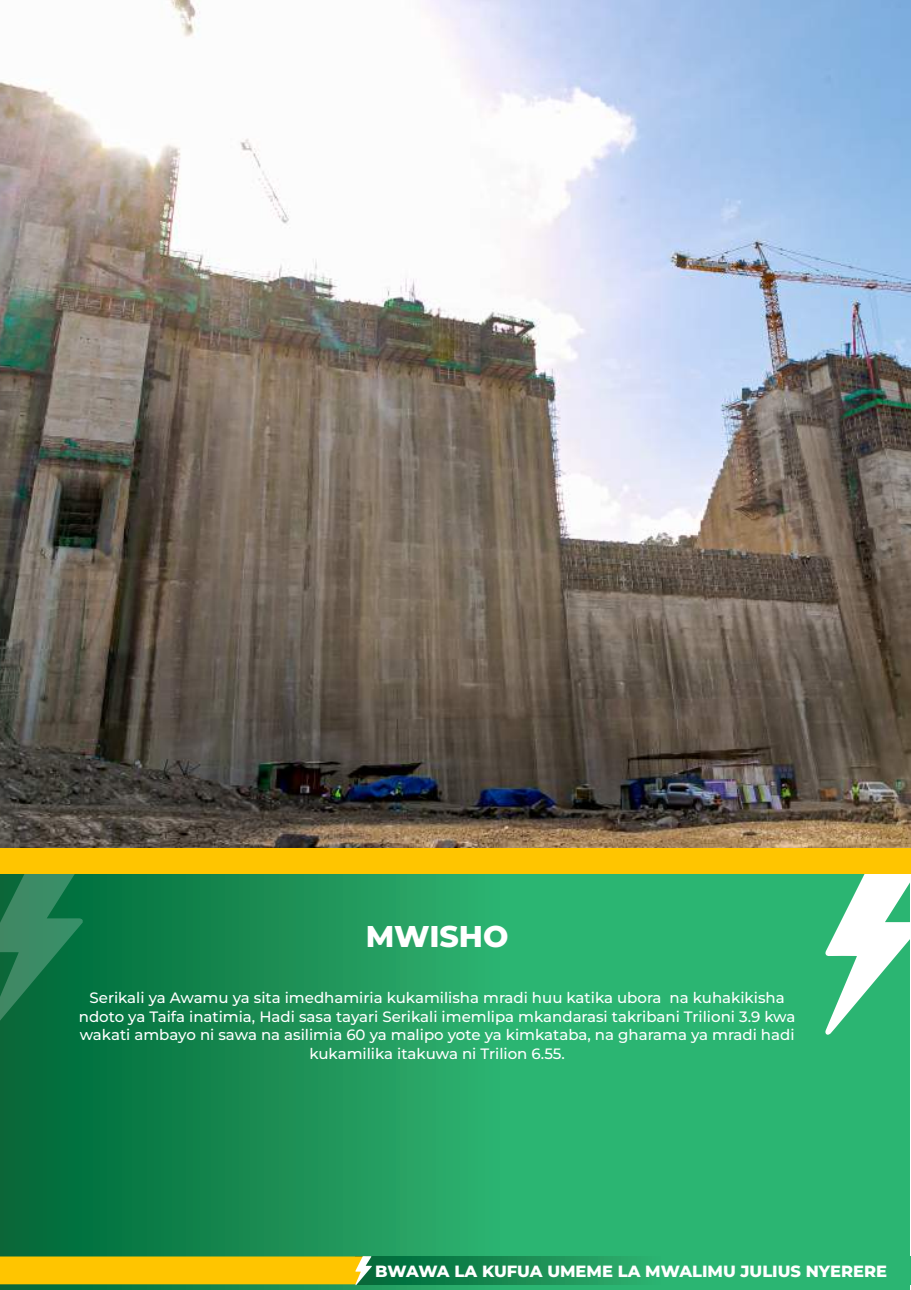
<style>
.page{position:relative;width:911px;height:1290px;background:#fff}
.page>*{position:absolute;margin:0;border:0;box-sizing:border-box;transform-origin:0 0}
.t1{font:800 30px "Montserrat";color:#fff}
.t2{font:800 16.25px "Montserrat";color:#fff}
.t3{font:500 15px/18.8px "Montserrat";color:#fff;text-align:center}
</style>
<div class="page">
<img style="left:0;top:0;width:911px;height:848px">
<svg style="left:0;top:873px;width:909px;height:417px;background:#219e60"></svg>
<svg style="left:372px;top:1256px;width:539px;height:28px;background:#209f61"></svg>
<svg style="left:0;top:1256px;width:372px;height:29px;background:#f1c108"></svg>
<svg style="left:824px;top:873px;width:87px;height:162px"></svg>
<svg style="left:0;top:873px;width:83px;height:158px;background:#1f7b4f"></svg>
<div style="left:0;top:848px;width:911px;height:25px;background:#ffc500"></div>
<h1 class="t1" style="left:366px;top:916px;width:144px">MWISHO</h1>
<p class="t3" style="left:79px;top:988px;width:718px">Serikali ya Awamu ya sita imedhamiria kukamilisha mradi huu katika ubora na kuhakikisha ndoto ya Taifa inatimia, Hadi sasa tayari Serikali imemlipa mkandarasi takribani Trilioni 3.9 kwa wakati ambayo ni sawa na asilimia 60 ya malipo yote ya kimkataba, na gharama ya mradi hadi kukamilika itakuwa ni Trilion 6.55.</p>
<p class="t2" style="left:375px;top:1260px;width:513px">BWAWA LA KUFUA UMEME LA MWALIMU JULIUS NYERERE</p>
</div>
